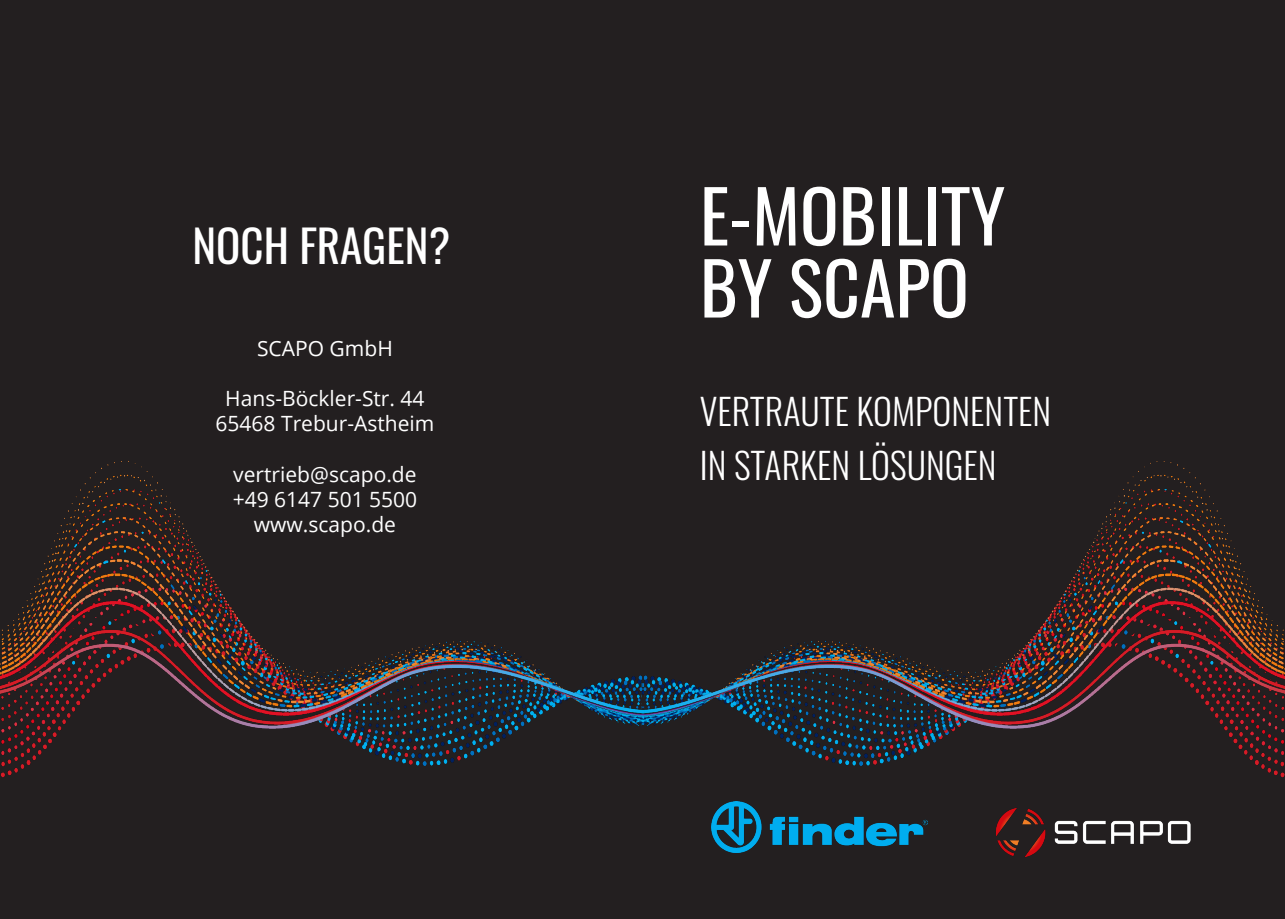
<style>
.page{position:relative;width:1285px;height:919px;background:#fff}
.page>*{position:absolute;margin:0;border:0;box-sizing:border-box;transform-origin:0 0}
.t1{font:72px "Oswald";color:#fff}
.t2{font:45px "Oswald";color:#fff}
.t3{font:300 36px "Oswald";color:#fff}
.t4{font:21px "Open Sans";color:#fff}
</style>
<div class="page">
<div style="left:0;top:0;width:1284px;height:918px;background:#231f20"></div>
<img style="left:644px;top:461px;width:640px;height:317px">
<img style="left:0;top:461px;width:644px;height:317px">
<img style="left:996px;top:808px;width:195px;height:49px">
<img style="left:711px;top:801px;width:216px;height:51px">
<p class="t2" style="left:192px;top:206px;width:259px">NOCH FRAGEN?</p>
<p class="t4" style="left:257px;top:333px;width:137px">SCAPO GmbH</p>
<p class="t4" style="left:225px;top:384px;width:201px">Hans-Böckler-Str. 44</p>
<p class="t4" style="left:215px;top:409px;width:220px">65468 Trebur-Astheim</p>
<p class="t4" style="left:233px;top:459px;width:185px">vertrieb@scapo.de</p>
<p class="t4" style="left:233px;top:485px;width:186px">+49 6147 501 5500</p>
<p class="t4" style="left:254px;top:510px;width:144px">www.scapo.de</p>
<p class="t1" style="left:699px;top:152px;width:307px">E-MOBILITY</p>
<p class="t1" style="left:699px;top:224px;width:270px">BY SCAPO</p>
<p class="t3" style="left:699px;top:379px;width:353px">VERTRAUTE KOMPONENTEN</p>
<p class="t3" style="left:699px;top:433px;width:298px">IN STARKEN LÖSUNGEN</p>
</div>
